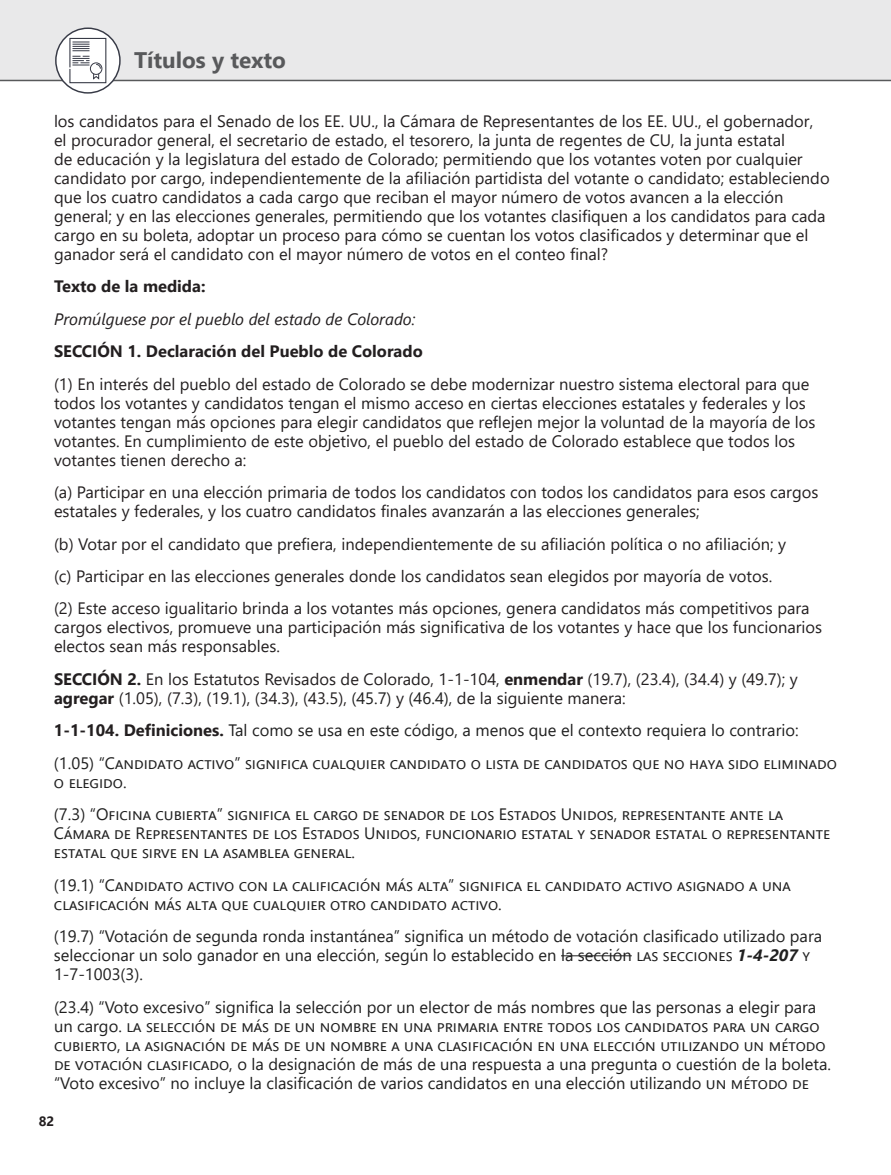
<style>
.page{position:relative;width:891px;height:1175px;background:#fff}
.page>*{position:absolute;margin:0;border:0;box-sizing:border-box;transform-origin:0 0}
.t1{font:700 22.5px "Segoe UI";color:#58595b}
.t2{font:16.5px/18.9px "Segoe UI";color:#231f20}
.t3{font:16.5px/19px "Segoe UI";color:#202020}
.t4{font:700 16.5px "Segoe UI";color:#231f20}
.t5{font:italic 16.5px "Segoe UI";color:#231f20}
.t6{font:700 13.5px "Segoe UI";color:#231f20}
.s1{font-weight:700}
.s2{color:#202020}
.s3{font-weight:700;color:#231f20}
.s4{font-weight:700;font-style:italic}
</style>
<div class="page">
<div style="left:0;top:0;width:891px;height:81px;background:#e9e9ea"></div>
<hr style="left:561px;top:955px;width:71px;height:1px;background:#202020">
<div style="left:56px;top:28px;width:64px;height:65px;background:#fff;border-radius:50%"></div>
<div style="left:55px;top:27px;width:66px;height:67px;border:1px solid #383b47;border-radius:50%"></div>
<svg style="left:69px;top:37px;width:38px;height:47px"></svg>
<h1 class="t1" style="left:134px;top:39px;width:153px">Títulos y texto</h1>
<p class="t2" style="left:54px;top:110px;width:777px">los candidatos para el Senado de los EE. UU., la Cámara de Representantes de los EE. UU., el gobernador, el procurador general, el secretario de estado, el tesorero, la junta de regentes de CU, la junta estatal<br>de educación y la legislatura del estado de Colorado; permitiendo que los votantes voten por cualquier candidato por cargo, independientemente de la afiliación partidista del votante o candidato; estableciendo que los cuatro candidatos a cada cargo que reciban el mayor número de votos avancen a la elección general; y en las elecciones generales, permitiendo que los votantes clasifiquen a los candidatos para cada cargo en su boleta, adoptar un proceso para cómo se cuentan los votos clasificados y determinar que el ganador será el candidato con el mayor número de votos en el conteo final?</p>
<p class="t4" style="left:54px;top:271px;width:153px">Texto de la medida:</p>
<p class="t5" style="left:54px;top:303px;width:363px">Promúlguese por el pueblo del estado de Colorado:</p>
<p class="t4" style="left:54px;top:336px;width:370px">SECCIÓN 1. Declaración del Pueblo de Colorado</p>
<p class="t2" style="left:54px;top:373px;width:763px">(1) En interés del pueblo del estado de Colorado se debe modernizar nuestro sistema electoral para que todos los votantes y candidatos tengan el mismo acceso en ciertas elecciones estatales y federales y los votantes tengan más opciones para elegir candidatos que reflejen mejor la voluntad de la mayoría de los votantes. En cumplimiento de este objetivo, el pueblo del estado de Colorado establece que todos los votantes tienen derecho a:</p>
<p class="t2" style="left:54px;top:481px;width:766px">(a) Participar en una elección primaria de todos los candidatos con todos los candidatos para esos cargos estatales y federales, y los cuatro candidatos finales avanzarán a las elecciones generales;</p>
<p class="t2" style="left:54px;top:526px;width:757px;line-height:32.4px">(b) Votar por el candidato que prefiera, independientemente de su afiliación política o no afiliación; y<br>(c) Participar en las elecciones generales donde los candidatos sean elegidos por mayoría de votos.<br>(2) Este acceso igualitario brinda a los votantes más opciones, genera candidatos más competitivos para</p>
<p class="t2" style="left:54px;top:616px;width:770px">cargos electivos, promueve una participación más significativa de los votantes y hace que los funcionarios electos sean más responsables.</p>
<p class="t2" style="left:54px;top:668px;width:745px"><span class="s1">SECCIÓN 2.</span> En los Estatutos Revisados de Colorado, 1-1-104, <span class="s1">enmendar</span> (19.7), (23.4), (34.4) y (49.7); y <span class="s1">agregar</span> (1.05), (7.3), (19.1), (34.3), (43.5), <span class="s2">(45.7)</span> y <span class="s2">(46.4),</span> de la siguiente manera:</p>
<p class="t3" style="left:54px;top:713px;width:785px;line-height:32.4px"><span class="s3">1-1-104. Definiciones.</span> Tal como se usa en este código, a menos que el contexto requiera lo contrario: (1.05) “Candidato activo” significa cualquier candidato o lista de candidatos que no haya sido eliminado</p>
<p class="t3" style="left:54px;top:764px;width:731px;line-height:32.4px">o elegido.<br>(7.3) “Oficina cubierta” significa el cargo de senador de los Estados Unidos, representante ante la</p>
<p class="t3" style="left:54px;top:822px;width:778px">Cámara de Representantes de los Estados Unidos, funcionario estatal y senador estatal o representante estatal que sirve en la asamblea general.</p>
<p class="t3" style="left:54px;top:874px;width:738px">(19.1) “Candidato activo con la calificación más alta” significa el candidato activo asignado a una clasificación más alta que cualquier otro candidato activo.</p>
<p class="t3" style="left:54px;top:925px;width:770px">(19.7) “Votación de segunda ronda instantánea” significa un método de votación clasificado utilizado para seleccionar un solo ganador en una elección, según lo establecido en la sección las secciones <span class="s4">1-4-207</span> y<br>1-7-1003(3).</p>
<p class="t3" style="left:54px;top:996px;width:779px">(23.4) “Voto excesivo” significa la selección por un elector de más nombres que las personas a elegir para un cargo. la selección de más de un nombre en una primaria entre todos los candidatos para un cargo cubierto, la asignación de más de un nombre a una clasificación en una elección utilizando un método de votación clasificado, o la designación de más de una respuesta a una pregunta o cuestión de la boleta. “Voto excesivo” no incluye la clasificación de varios candidatos en una elección utilizando un método de</p>
<p class="t6" style="left:39px;top:1108px;width:17px">82</p>
</div>
